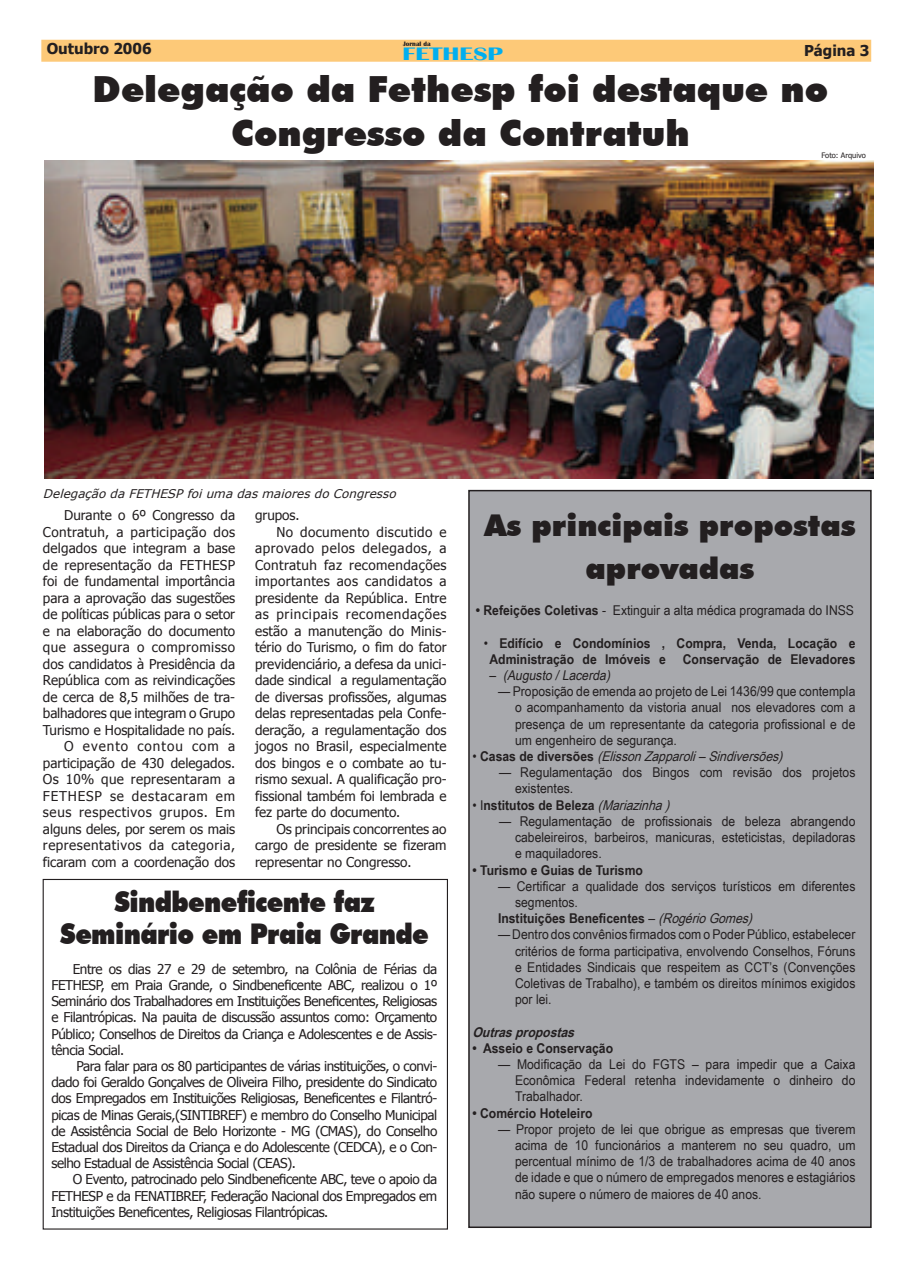
<style>
.page{position:relative;width:915px;height:1276px;background:#fff}
.page>*{position:absolute;margin:0;border:0;box-sizing:border-box;transform-origin:0 0}
.t1{font:900 36px/43.2px "Futura BT";color:#231f20;text-align:center}
.t2{font:900 30px/43.2px "Futura BT";color:#231f20;text-align:center}
.t3{font:900 28.5px/31.5px "Futura BT";letter-spacing:-.025em;color:#231f20;text-align:center;scale:.9 1}
.t4{font:700 18.6px "Britannic";color:#00aeef;scale:1.38 1}
.t5{font:700 15px "Tahoma";color:#231f20}
.t6{font:13.5px/16.5px "Tahoma";letter-spacing:-.005em;color:#231f20;text-align:justify}
.t7{font:13.5px/16.2px "Arial Narrow";color:#231f20;text-align:justify;scale:1.1 1}
.t8{font:700 13.5px/16.2px "Arial Narrow";color:#231f20;text-align:center;scale:1.1 1}
.t9{font:italic 13.5px "Arial Narrow";color:#231f20;scale:1.1 1}
.t10{font:13.5px "Tahoma";letter-spacing:.03em;color:#231f20}
.t11{font:13.5px "Tahoma";letter-spacing:.05em;color:#231f20}
.t12{font:13.5px "Tahoma";letter-spacing:.045em;color:#231f20}
.t13{font:13.5px "Tahoma";letter-spacing:.025em;color:#231f20}
.t14{font:italic 700 13.5px "Arial Narrow";color:#231f20;scale:1.1 1}
.t15{font:italic 12px "Verdana";color:#231f20}
.t16{font:7.5px "Tahoma";color:#231f20}
.t17{font:700 6.6px "Britannic";color:#231f20}
.s1{font-weight:700}
.s2{font-weight:400}
.s3{font-style:normal}
.s4{font-weight:700;font-style:normal}
.s5{font-style:italic}
.s6{font-weight:400;font-style:italic}
</style>
<div class="page">
<img style="left:45px;top:160px;width:828px;height:318px">
<div style="left:43px;top:879px;width:405px;height:350px;border:1px solid #231f20"></div>
<div style="left:469px;top:490px;width:401px;height:737px;background:#a8a9ad"></div>
<div style="left:468px;top:490px;width:403px;height:738px;border:2px solid #231f20"></div>
<div style="left:42px;top:40px;width:828px;height:21px;background:#fdc978"></div>
<div style="left:41px;top:40px;width:829px;height:22px;border:2px solid #fdc978"></div>
<p class="t17" style="left:403px;top:40px;width:29px">Jornal da</p>
<p class="t5" style="left:47px;top:38px;width:106px">Outubro 2006</p>
<p class="t5" style="left:803px;top:40px;width:67px">Página 3</p>
<h3 class="t4" style="left:402px;top:43px;width:74px">FETHESP</h3>
<h1 class="t1" style="left:92px;top:68px;width:736px">Delegação da Fethesp foi destaque no<br>Congresso da Contratuh</h1>
<p class="t16" style="left:821px;top:150px;width:46px">Foto: Arquivo</p>
<p class="t15" style="left:43px;top:485px;width:358px">Delegação da FETHESP foiuma dasmaioresdo Congresso</p>
<p class="t6" style="left:43px;top:506px;width:194px;text-align:right">Durante o 6º Congresso da<br>Contratuh, a participação dos delgados que integram a base de representação da FETHESP foi de fundamental importância para a aprovação das sugestões de políticas públicas para o setor e na elaboração do documento que assegura o compromisso dos candidatos à Presidência da<br>República com as reivindicações de cerca de 8,5 milhões de tra&shy;balhadores que integram o Grupo<br>Turismo e Hospitalidade no país.<br>O evento contou com a participação de 430 delegados.<br>Os 10% que representaram a<br>FETHESP se destacaram em seus respectivos grupos. Em alguns deles, por serem os mais representativos da categoria, ficaram com a coordenação dos</p>
<p class="t6" style="left:255px;top:506px;width:46px">grupos.</p>
<p class="t13" style="left:276px;top:522px;width:172px">No documento discutido e</p>
<p class="t12" style="left:255px;top:539px;width:193px">aprovado pelos delegados, a</p>
<p class="t10" style="left:255px;top:555px;width:193px">Contratuh faz recomendações</p>
<p class="t10" style="left:255px;top:572px;width:193px">importantes aos candidatos a</p>
<p class="t6" style="left:255px;top:589px;width:193px">presidente da República. Entre</p>
<p class="t11" style="left:255px;top:605px;width:193px">as principais recomendações</p>
<p class="t6" style="left:255px;top:622px;width:193px">estão a manutenção do Minis-</p>
<p class="t6" style="left:255px;top:638px;width:193px">tério do Turismo, o fim do fator</p>
<p class="t6" style="left:255px;top:655px;width:193px">previdenciário, a defesa da unici-</p>
<p class="t6" style="left:255px;top:671px;width:193px">dade sindical a regulamentação</p>
<p class="t6" style="left:255px;top:688px;width:193px">de diversas profissões, algumas</p>
<p class="t6" style="left:255px;top:704px;width:193px">delas representadas pela Confe-</p>
<p class="t6" style="left:255px;top:721px;width:193px">deração, a regulamentação dos</p>
<p class="t6" style="left:255px;top:737px;width:193px">jogos no Brasil, especialmente</p>
<p class="t6" style="left:255px;top:754px;width:193px">dos bingos e o combate ao tu-</p>
<p class="t6" style="left:255px;top:770px;width:193px">rismo sexual. A qualificação pro-</p>
<p class="t6" style="left:255px;top:787px;width:193px">fissional também foi lembrada e</p>
<p class="t6" style="left:255px;top:803px;width:147px">fez parte do documento.</p>
<p class="t6" style="left:276px;top:820px;width:172px">Os principais concorrentes ao</p>
<p class="t6" style="left:255px;top:836px;width:193px">cargo de presidente se fizeram</p>
<p class="t6" style="left:255px;top:853px;width:158px">representar no Congresso.</p>
<h3 class="t3" style="left:60px;top:886px;width:411px">Sindbeneficente faz<br>Seminário em Praia Grande</h3>
<p class="t6" style="left:51px;top:960px;width:387px;text-indent:21px">Entre os dias 27 e 29 de setembro, na Colônia de Férias da FETHESP, em Praia Grande, o Sindbeneficente ABC, realizou o 1º Seminário dos Trabalhadores em Instituições Beneficentes, Religiosas e Filantrópicas. Na pauita de discussão assuntos como: Orçamento Público; Conselhos de Direitos da Criança e Adolescentes e de Assis&shy;tência Social.</p>
<p class="t6" style="left:51px;top:1057px;width:387px;text-indent:25px">Para falar para os 80 participantes de várias instituições, o convi&shy;dado foi Geraldo Gonçalves de Oliveira Filho, presidente do Sindicato dos Empregados em Instituições Religiosas, Beneficentes e Filantró&shy;picas de Minas Gerais,(SINTIBREF) e membro do Conselho Municipal de Assistência Social de Belo Horizonte - MG (CMAS), do Conselho Estadual dos Direitos da Criança e do Adolescente (CEDCA), e o Con&shy;selho Estadual de Assistência Social (CEAS).</p>
<p class="t6" style="left:51px;top:1170px;width:387px;text-indent:21px">O Evento, patrocinado pelo Sindbeneficente ABC, teve o apoio da FETHESP e da FENATIBREF, Federação Nacional dos Empregados em Instituições Beneficentes, Religiosas Filantrópicas.</p>
<h2 class="t2" style="left:484px;top:503px;width:372px">As principais propostas aprovadas</h2>
<p class="t7" style="left:475px;top:602px;width:345px"><span class="s1">• Refeições Coletivas</span> - Extinguir a alta médica programada do INSS</p>
<p class="t8" style="left:483px;top:634px;width:339px"><span class="s2">•</span> Edifício e Condomínios , Compra, Venda, Locação e<br>Administração de Imóveis e Conservação de Elevadores</p>
<p class="t9" style="left:489px;top:665px;width:114px"><span class="s3">–</span> (Augusto /Lacerda)</p>
<p class="t7" style="left:515px;top:683px;width:311px;text-indent:-17px">— Proposição de emenda ao projeto de Lei 1436/99 que contempla o acompanhamento da vistoria anual nos elevadores com a presença de um representante da categoria profissional e de um engenheiro de segurança.</p>
<p class="t9" style="left:472px;top:746px;width:287px"><span class="s3">•</span> <span class="s4">C a s a s d e d i v e r s õ e s</span> (ElissonZapparoli–Sindiversões)</p>
<p class="t7" style="left:515px;top:764px;width:311px;text-indent:-17px"><span class="s5">—</span> Regulamentação dos Bingos com revisão dos projetos existentes.</p>
<p class="t8" style="left:472px;top:796px;width:185px"><span class="s2">• I</span>nstitutos de Beleza <span class="s6">(Mariazinha)</span></p>
<p class="t7" style="left:515px;top:812px;width:311px;text-indent:-17px"><span class="s5">—</span> Regulamentação de profissionais de beleza abrangendo cabeleireiros, barbeiros, manicuras, esteticistas, depiladoras e maquiladores.</p>
<p class="t8" style="left:472px;top:861px;width:156px">• Turismo e Guias de Turismo</p>
<p class="t7" style="left:498px;top:877px;width:326px">— Certificar a qualidade dos serviços turísticos em diferentes</p>
<p class="t7" style="left:515px;top:893px;width:59px">segmentos.</p>
<p class="t8" style="left:498px;top:909px;width:237px">Instituições Beneficentes <span class="s2">–</span> <span class="s6">(RogérioGomes)</span></p>
<p class="t7" style="left:515px;top:926px;width:311px;text-indent:-17px">— Dentro dos convênios firmados com o Poder Público, estabelecer critérios de forma participativa, envolvendo Conselhos, Fóruns e Entidades Sindicais que respeitem as CCT’s (Convenções Coletivas de Trabalho), e também os direitos mínimos exigidos por lei.</p>
<p class="t14" style="left:472px;top:1021px;width:98px">Outraspropostas</p>
<p class="t8" style="left:472px;top:1039px;width:129px">• Asseio e Conservação</p>
<p class="t7" style="left:515px;top:1055px;width:311px;text-indent:-17px">— Modificação da Lei do FGTS – para impedir que a Caixa Econômica Federal retenha indevidamente o dinheiro do Trabalhador.</p>
<p class="t8" style="left:472px;top:1104px;width:111px">• Comércio Hoteleiro</p>
<p class="t7" style="left:515px;top:1120px;width:311px;text-indent:-17px">— Propor projeto de lei que obrigue as empresas que tiverem acima de 10 funcionários a manterem no seu quadro, um percentual mínimo de 1/3 de trabalhadores acima de 40 anos de idade e que o número de empregados menores e estagiários não supere o número de maiores de 40 anos.</p>
</div>
